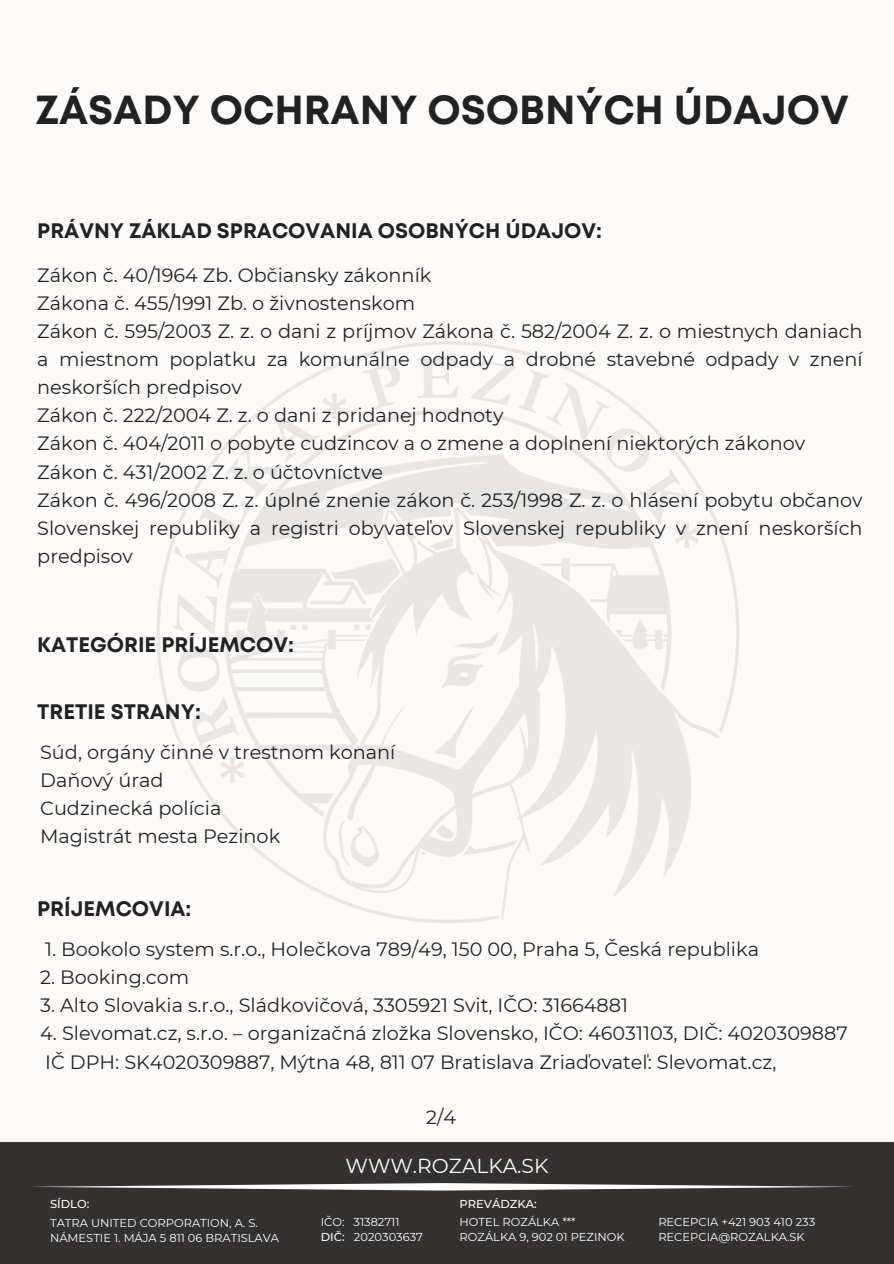
<style>
.page{position:relative;width:894px;height:1264px;background:#fff}
.page>*{position:absolute;margin:0;border:0;box-sizing:border-box;transform-origin:0 0}
.t1{font:700 40.5px "Mont";color:#222}
.t2{font:700 21px "Mont";color:#222}
.t3{font:20.25px "Montserrat";color:#fff}
.t4{font:19.2px/28.2px "Montserrat";color:#222}
.t5{font:11.4px "Montserrat";color:#fff}
.t6{font:500 11.4px "Montserrat";color:#fff}
.s1{font-weight:500}
</style>
<div class="page">
<div style="left:0;top:0;width:893px;height:1263px;background:#fdfbf9"></div>
<img style="left:156px;top:341px;width:583px;height:582px">
<div style="left:0;top:1142px;width:893px;height:121px;background:#343131"></div>
<svg style="left:33px;top:1183px;width:818px;height:7px"></svg>
<h1 class="t1" style="left:35px;top:94px;width:814px">ZÁSADY OCHRANY OSOBNÝCH ÚDAJOV</h1>
<h2 class="t2" style="left:37px;top:223px;width:566px">PRÁVNY ZÁKLAD SPRACOVANIA OSOBNÝCH ÚDAJOV:</h2>
<h4 class="t4" style="left:37px;top:260px;width:826px">Zákon č. 40/1964 Zb. Občiansky zákonník<br>Zákona č. 455/1991 Zb. o živnostenskom<br>Zákon č. 595/2003 Z. z. o dani z príjmov Zákona č. 582/2004 Z. z. o miestnych daniach a miestnom poplatku za komunálne odpady a drobné stavebné odpady v znení neskorších predpisov<br>Zákon č. 222/2004 Z. z. o dani z pridanej hodnoty<br>Zákon č. 404/2011 o pobyte cudzincov a o zmene a doplnení niektorých zákonov Zákon č. 431/2002 Z. z. o účtovníctve<br>Zákon č. 496/2008 Z. z. úplné znenie zákon č. 253/1998 Z. z. o hlásení pobytu občanov Slovenskej republiky a registri obyvateľov Slovenskej republiky v znení neskorších predpisov</h4>
<p class="t2" style="left:37px;top:637px;width:258px">KATEGÓRIE PRÍJEMCOV:</p>
<p class="t2" style="left:37px;top:703px;width:165px">TRETIE STRANY:</p>
<h4 class="t4" style="left:40px;top:738px;width:357px">Súd, orgány činné v trestnom konaní<br>Daňový úrad<br>Cudzinecká polícia<br>Magistrát mesta Pezinok</h4>
<h2 class="t2" style="left:37px;top:901px;width:156px">PRÍJEMCOVIA:</h2>
<h4 class="t4" style="left:45px;top:935px;width:715px">1. Bookolo system s.r.o., Holečkova 789/49, 150 00, Praha 5, Česká republika</h4>
<h4 class="t4" style="left:40px;top:963px;width:151px">2. Booking.com</h4>
<h4 class="t4" style="left:40px;top:991px;width:589px">3. Alto Slovakia s.r.o., Sládkovičová, 3305921 Svit, IČO: 31664881</h4>
<h4 class="t4" style="left:40px;top:1019px;width:809px">4. Slevomat.cz, s.r.o. – organizačná zložka Slovensko, IČO: 46031103, DIČ: 4020309887<br>IČ DPH: SK4020309887, Mýtna 48, 811 07 Bratislava Zriaďovateľ: Slevomat.cz,</h4>
<p class="t4" style="left:426px;top:1103px;width:32px">2/4</p>
<p class="t3" style="left:345px;top:1153px;width:204px">WWW.ROZALKA.SK</p>
<p class="t6" style="left:50px;top:1197px;width:41px">SÍDLO:</p>
<h5 class="t6" style="left:459px;top:1197px;width:79px">PREVÁDZKA:</h5>
<h2 class="t5" style="left:50px;top:1215px;width:209px">TATRA UNITED CORPORATION, A. S.</h2>
<h2 class="t5" style="left:50px;top:1231px;width:230px">NÁMESTIE 1. MÁJA 5 811 06 BRATISLAVA</h2>
<p class="t5" style="left:320px;top:1214px;width:80px">IČO: 31382711</p>
<h5 class="t5" style="left:320px;top:1229px;width:104px"><span class="s1">DIČ:</span> 2020303637</h5>
<h4 class="t5" style="left:459px;top:1214px;width:117px">HOTEL ROZÁLKA ***</h4>
<h3 class="t5" style="left:459px;top:1229px;width:166px">ROZÁLKA 9, 902 01 PEZINOK</h3>
<p class="t5" style="left:658px;top:1214px;width:158px">RECEPCIA +421 903 410 233</p>
<p class="t5" style="left:658px;top:1229px;width:148px">RECEPCIA@ROZALKA.SK</p>
</div>
